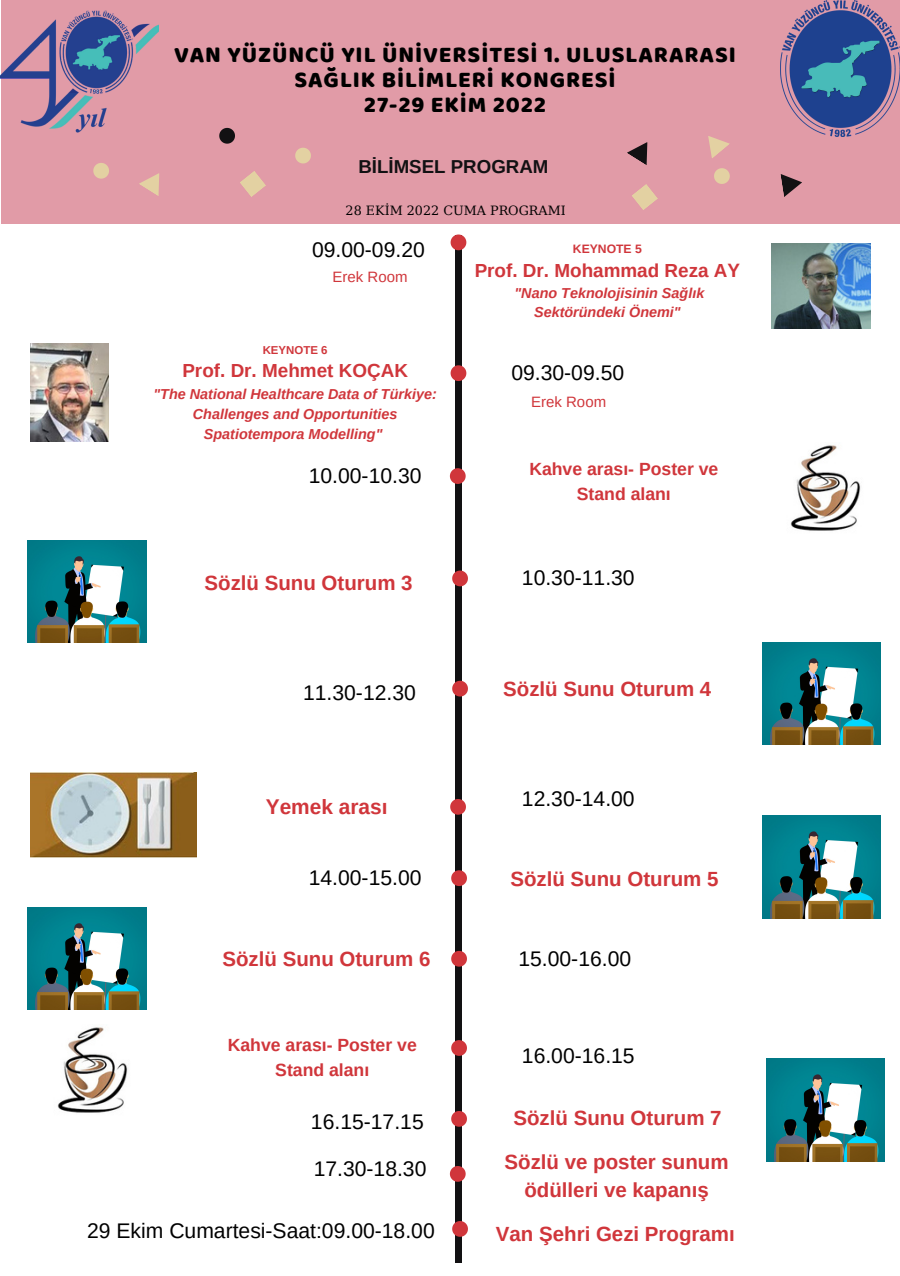
<style>
.page{position:relative;width:900px;height:1276px;background:#fff}
.page>*{position:absolute;margin:0;border:0;box-sizing:border-box;transform-origin:0 0}
.t1{font:23.25px/24.8px "Baloo";letter-spacing:.04em;color:#000;text-align:center}
.t2{font:21.15px "Arimo";color:#000}
.t3{font:700 20.85px "Arimo";color:#d0363b}
.t4{font:700 20.55px/28.2px "Arimo";color:#d0363b;text-align:center}
.t5{font:700 18.9px "Arimo";color:#d0363b}
.t6{font:700 18.75px "Arimo";color:#121113}
.t7{font:700 17.7px/24.8px "Arimo";color:#d0363b;text-align:center}
.t8{font:15px "Arimo";color:#d0363b}
.t9{font:italic 700 14.4px/20.1px "Arimo";color:#d0363b;text-align:center}
.t10{font:12.75px "DejaVu Serif";color:#000}
.t11{font:700 12.15px "Arimo";color:#d0363b}
.t12{font:700 11.4px "Arimo";color:#d0363b}
</style>
<div class="page">
<div style="left:455px;top:235px;width:7px;height:1028px;background:#121113"></div>
<div style="left:1px;top:1px;width:899px;height:222px;background:#e19ba7"></div>
<svg style="left:451px;top:234px;width:15px;height:16px"></svg>
<svg style="left:450px;top:468px;width:16px;height:16px"></svg>
<svg style="left:451px;top:870px;width:16px;height:16px"></svg>
<svg style="left:451px;top:1040px;width:16px;height:16px"></svg>
<svg style="left:139px;top:173px;width:21px;height:23px"></svg>
<svg style="left:627px;top:142px;width:21px;height:23px"></svg>
<svg style="left:714px;top:168px;width:16px;height:16px"></svg>
<svg style="left:219px;top:128px;width:16px;height:16px"></svg>
<svg style="left:240px;top:171px;width:26px;height:26px"></svg>
<svg style="left:451px;top:365px;width:15px;height:16px"></svg>
<svg style="left:452px;top:681px;width:16px;height:15px"></svg>
<svg style="left:450px;top:799px;width:16px;height:16px"></svg>
<svg style="left:451px;top:951px;width:16px;height:15px"></svg>
<img style="left:771px;top:244px;width:99px;height:84px">
<img style="left:30px;top:344px;width:79px;height:98px">
<img style="left:0;top:0;width:158px;height:133px">
<img style="left:781px;top:0;width:119px;height:136px">
<svg style="left:295px;top:148px;width:16px;height:15px"></svg>
<svg style="left:93px;top:163px;width:16px;height:16px"></svg>
<svg style="left:632px;top:184px;width:26px;height:26px"></svg>
<svg style="left:708px;top:136px;width:22px;height:22px"></svg>
<svg style="left:780px;top:174px;width:22px;height:23px"></svg>
<img style="left:790px;top:445px;width:71px;height:86px">
<img style="left:28px;top:540px;width:118px;height:102px">
<svg style="left:452px;top:570px;width:16px;height:16px"></svg>
<img style="left:762px;top:642px;width:118px;height:103px">
<img style="left:30px;top:772px;width:167px;height:86px">
<img style="left:762px;top:815px;width:118px;height:103px">
<img style="left:28px;top:907px;width:118px;height:103px">
<img style="left:766px;top:1059px;width:118px;height:102px">
<img style="left:57px;top:1027px;width:71px;height:86px">
<svg style="left:452px;top:1221px;width:16px;height:16px"></svg>
<svg style="left:451px;top:1111px;width:16px;height:16px"></svg>
<svg style="left:450px;top:1166px;width:16px;height:16px"></svg>
<p class="t1" style="left:174px;top:42px;width:563px">VAN YÜZÜNCÜ YIL ÜNİVERSİTESİ 1. ULUSLARARASI<br>SAĞLIK BİLİMLERİ KONGRESİ<br>27-29 EKİM 2022</p>
<p class="t6" style="left:358px;top:156px;width:192px">BİLİMSEL PROGRAM</p>
<p class="t10" style="left:346px;top:203px;width:222px">28 EKİM 2022 CUMA PROGRAMI</p>
<p class="t2" style="left:312px;top:238px;width:114px">09.00-09.20</p>
<p class="t11" style="left:573px;top:242px;width:70px">KEYNOTE 5</p>
<p class="t5" style="left:475px;top:260px;width:267px">Prof. Dr. Mohammad Reza AY</p>
<p class="t9" style="left:515px;top:283px;width:191px;line-height:19.4px">"Nano Teknolojisinin Sağlık<br>Sektöründeki Önemi"</p>
<p class="t8" style="left:333px;top:268px;width:76px">Erek Room</p>
<p class="t12" style="left:263px;top:344px;width:66px">KEYNOTE 6</p>
<p class="t5" style="left:182px;top:360px;width:227px">Prof. Dr. Mehmet KOÇAK</p>
<p class="t9" style="left:153px;top:384px;width:285px">"The National Healthcare Data of Türkiye:<br>Challenges and Opportunities<br>Spatiotempora Modelling"</p>
<p class="t2" style="left:309px;top:464px;width:114px">10.00-10.30</p>
<p class="t2" style="left:511px;top:361px;width:114px">09.30-09.50</p>
<p class="t8" style="left:531px;top:393px;width:76px">Erek Room</p>
<p class="t7" style="left:529px;top:457px;width:191px">Kahve arası- Poster ve<br>Stand alanı</p>
<p class="t4" style="left:205px;top:569px;width:210px">Sözlü Sunu Oturum 3</p>
<p class="t2" style="left:522px;top:566px;width:114px">10.30-11.30</p>
<p class="t2" style="left:303px;top:681px;width:114px">11.30-12.30</p>
<p class="t4" style="left:503px;top:675px;width:210px">Sözlü Sunu Oturum 4</p>
<p class="t3" style="left:266px;top:795px;width:123px">Yemek arası</p>
<p class="t2" style="left:309px;top:866px;width:114px">14.00-15.00</p>
<p class="t4" style="left:222px;top:944px;width:210px">Sözlü Sunu Oturum 6</p>
<p class="t7" style="left:228px;top:1033px;width:191px">Kahve arası- Poster ve<br>Stand alanı</p>
<p class="t2" style="left:311px;top:1110px;width:114px">16.15-17.15</p>
<p class="t2" style="left:522px;top:786px;width:114px">12.30-14.00</p>
<p class="t4" style="left:510px;top:864px;width:210px">Sözlü Sunu Oturum 5</p>
<p class="t2" style="left:518px;top:946px;width:114px">15.00-16.00</p>
<p class="t2" style="left:522px;top:1043px;width:114px">16.00-16.15</p>
<p class="t4" style="left:514px;top:1103px;width:210px">Sözlü Sunu Oturum 7</p>
<p class="t2" style="left:314px;top:1157px;width:114px">17.30-18.30</p>
<p class="t4" style="left:505px;top:1147px;width:226px">Sözlü ve poster sunum ödülleri ve kapanış</p>
<p class="t2" style="left:87px;top:1218px;width:349px">29 Ekim Cumartesi-Saat:09.00-18.00</p>
<p class="t4" style="left:496px;top:1220px;width:240px">Van Şehri Gezi Programı</p>
</div>
